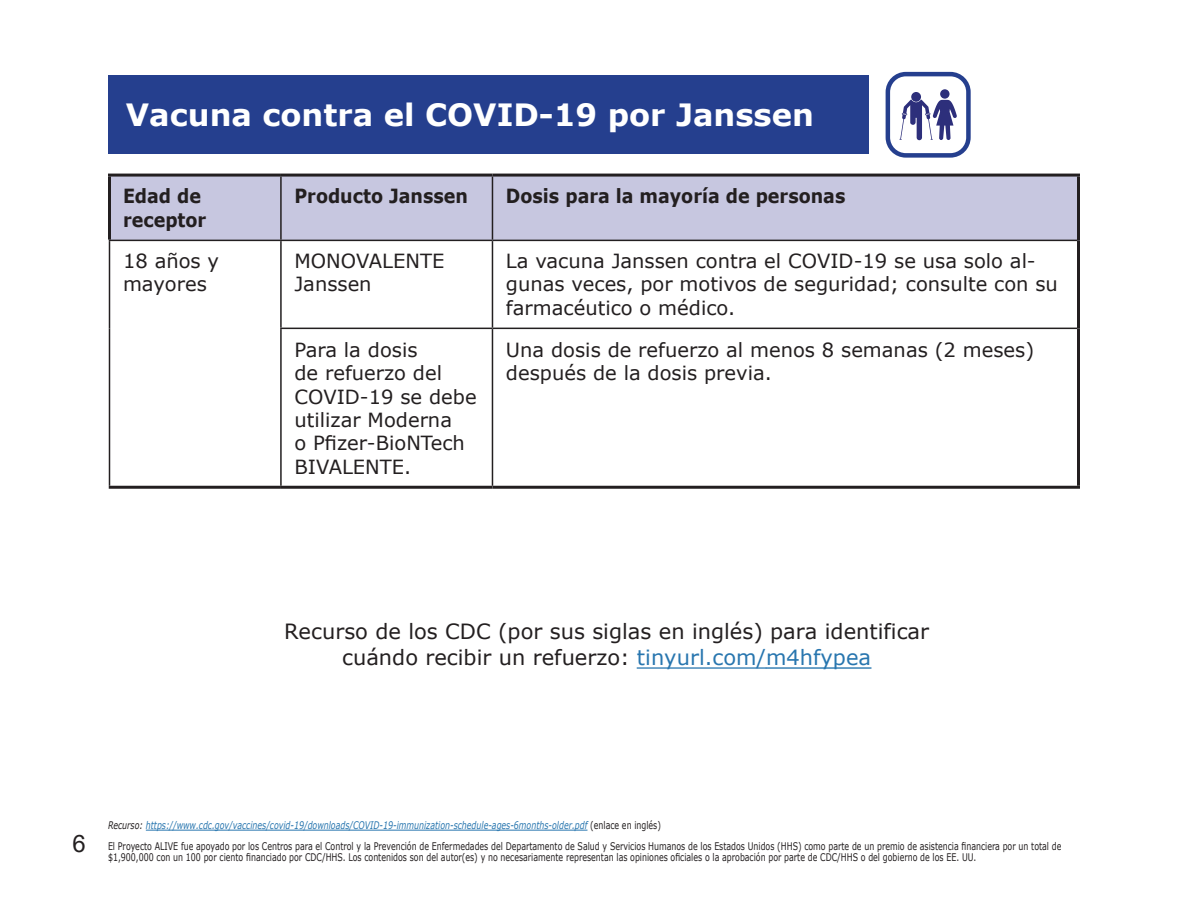
<style>
.page{position:relative;width:1188px;height:918px;background:#fff}
.page>*{position:absolute;margin:0;border:0;box-sizing:border-box;transform-origin:0 0}
.t1{font:700 30.75px "Verdana";color:#fff}
.t2{font:24px "Arial";color:#231f20}
.t3{font:21px/25.2px "Verdana";color:#231f20;text-align:center}
.t4{font:19.5px/23.4px "Verdana";color:#231f20}
.t5{font:700 19.5px/23.4px "Verdana";color:#231f20;scale:.9 1}
.t6{font:10.5px/10.5px "Verdana";color:#231f20;scale:.75 1}
.t7{font:italic 10.5px "Verdana";color:#2876af;scale:.75 1}
.s1{color:#2876af}
.s2{color:#231f20}
.s3{font-style:normal;color:#231f20}
</style>
<div class="page">
<div style="left:110px;top:175px;width:171px;height:65px;background:#c7c7e0"></div>
<div style="left:281px;top:175px;width:211px;height:65px;background:#c7c7e0"></div>
<div style="left:492px;top:175px;width:586px;height:65px;background:#c7c7e0"></div>
<hr style="left:108px;top:174px;width:173px;height:3px;background:#231f20">
<hr style="left:108px;top:177px;width:3px;height:63px;background:#231f20">
<hr style="left:281px;top:174px;width:211px;height:3px;background:#231f20">
<hr style="left:492px;top:174px;width:588px;height:3px;background:#231f20">
<hr style="left:1077px;top:177px;width:3px;height:63px;background:#231f20">
<hr style="left:1077px;top:240px;width:3px;height:88px;background:#231f20">
<hr style="left:1077px;top:328px;width:3px;height:158px;background:#231f20">
<hr style="left:109px;top:486px;width:172px;height:3px;background:#231f20">
<hr style="left:281px;top:486px;width:211px;height:3px;background:#231f20">
<hr style="left:492px;top:486px;width:588px;height:3px;background:#231f20">
<hr style="left:280px;top:177px;width:2px;height:63px;background:#231f20">
<hr style="left:492px;top:177px;width:1px;height:63px;background:#231f20">
<hr style="left:109px;top:240px;width:172px;height:1px;background:#231f20">
<hr style="left:281px;top:240px;width:211px;height:1px;background:#231f20">
<hr style="left:280px;top:241px;width:2px;height:87px;background:#231f20">
<hr style="left:492px;top:240px;width:585px;height:1px;background:#231f20">
<hr style="left:492px;top:241px;width:1px;height:87px;background:#231f20">
<hr style="left:280px;top:328px;width:212px;height:1px;background:#231f20">
<hr style="left:280px;top:329px;width:2px;height:157px;background:#231f20">
<hr style="left:492px;top:328px;width:585px;height:1px;background:#231f20">
<hr style="left:492px;top:329px;width:1px;height:157px;background:#231f20">
<hr style="left:109px;top:241px;width:1px;height:87px;background:#231f20">
<hr style="left:109px;top:328px;width:1px;height:158px;background:#231f20">
<hr style="left:637px;top:668px;width:129px;height:1px;background:#2876af">
<hr style="left:766px;top:668px;width:105px;height:1px;background:#2876af">
<hr style="left:146px;top:830px;width:441px;height:1px;background:#2876af">
<div style="left:108px;top:76px;width:760px;height:78px;background:#253f8e"></div>
<svg style="left:899px;top:89px;width:58px;height:51px"></svg>
<div style="left:886px;top:72px;width:85px;height:86px;border:4px solid #253f8e;border-radius:18px"></div>
<h1 class="t1" style="left:126px;top:93px;width:690px">Vacuna contra el COVID-19 por Janssen</h1>
<h3 class="t5" style="left:123px;top:184px;width:94px">Edad de receptor</h3>
<h3 class="t5" style="left:294px;top:184px;width:194px">Producto Janssen</h3>
<h3 class="t5" style="left:506px;top:184px;width:379px">Dosis para la mayoría de personas</h3>
<h3 class="t4" style="left:123px;top:249px;width:98px">18 años y mayores</h3>
<h3 class="t4" style="left:294px;top:249px;width:151px">MONOVALENTE<br>Janssen</h3>
<h3 class="t4" style="left:506px;top:249px;width:554px">La vacuna Janssen contra el COVID-19 se usa solo al&shy;gunas veces, por motivos de seguridad; consulte con su farmacéutico o médico.</h3>
<h3 class="t4" style="left:294px;top:338px;width:184px">Para la dosis<br>de refuerzo del<br>COVID-19 se debe utilizar Moderna<br>o Pfizer-BioNTech<br>BIVALENTE.</h3>
<h3 class="t4" style="left:506px;top:338px;width:530px">Una dosis de refuerzo al menos 8 semanas (2 meses) después de la dosis previa.</h3>
<h3 class="t3" style="left:284px;top:619px;width:647px">Recurso de los CDC (por sus siglas en inglés) para identificar cuándo recibir un refuerzo: <span class="s1">tinyurl.com/m4hfypea</span></h3>
<p class="t7" style="left:108px;top:818px;width:739px"><span class="s2">Recurso:</span> https://www.cdc.gov/vaccines/covid-19/downloads/COVID-19-immunization-schedule-ages-6months-older.pdf <span class="s3">(enlace en inglés)</span></p>
<h2 class="t2" style="left:72px;top:827px;width:15px">6</h2>
<p class="t6" style="left:108px;top:841px;width:1273px">El Proyecto ALIVE fue apoyado por los Centros para el Control y la Prevención de Enfermedades del Departamento de Salud y Servicios Humanos de los Estados Unidos (HHS) como parte de un premio de asistencia financiera por un total de $1,900,000 con un 100 por ciento financiado por CDC/HHS. Los contenidos son del autor(es) y no necesariamente representan las opiniones oficiales o la aprobación por parte de CDC/HHS o del gobierno de los EE. UU.</p>
</div>
